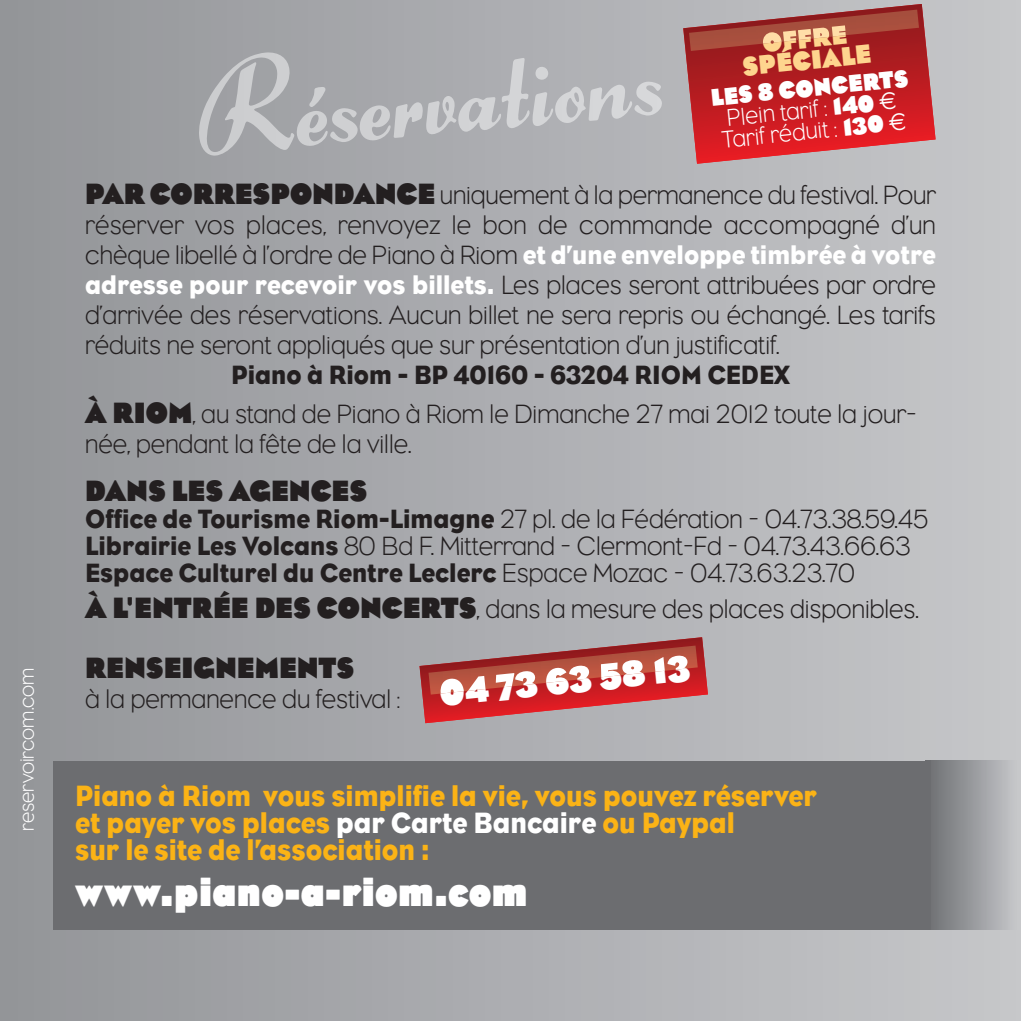
<style>
.page{position:relative;width:1021px;height:1021px;background:#fff}
.page>*{position:absolute;margin:0;border:0;box-sizing:border-box;transform-origin:0 0}
.t1{font:900 40.5px "Eagle";color:#fff;scale:.94 1}
.t2{font:900 37.5px "Eagle";color:#fff;scale:.94 1}
.t3{font:30px/27px "Eagle";color:#fbb316;scale:.94 1}
.t4{font:900 30px "Eagle";color:#231f20;scale:.95 1}
.t5{font:300 27px/30px "Eagle";color:#231f20;scale:.95 1}
.t6{font:900 27px/21.6px "Eagle";color:#fed58e;text-align:center;scale:.94 1}
.t7{font:300 24.6px/21.3px "Eagle";color:#fff;text-align:center;scale:.94 1}
.t8{font:300 21px "Eagle";color:#fff;scale:.95 1}
.s1{font-weight:900}
.s2{font-family:"Euro Sans";font-weight:400}
.s3{font-weight:900;font-size:30px}
.s4{font-weight:400;color:#fff}
.s5{font-weight:400}
.s6{color:#fff}
</style>
<div class="page">
<div style="left:0;top:0;width:1020px;height:1020px;background:linear-gradient(to right,#939599,#c6c7ca)"></div>
<img style="left:199px;top:51px;width:191px;height:105px">
<div style="left:53px;top:761px;width:877px;height:168px;background:#6c6d70"></div>
<img style="left:930px;top:761px;width:85px;height:168px">
<svg style="left:419px;top:637px;width:289px;height:86px;background:#bd6869"></svg>
<svg style="left:683px;top:4px;width:252px;height:160px;background:#bb4143"></svg>
<p class="t8" style="left:14px;top:830px;width:173px;rotate:-90deg">reservoircom.com</p>
<p class="t6" style="left:739px;top:35px;width:139px;rotate:-6deg">OFFRE<br>SPÉCIALE</p>
<p class="t7" style="left:710px;top:87px;width:213px;rotate:-6deg"><span class="s1">LES 8 CONCERTS<br></span>Plein tarif : <span class="s1">140</span> <span class="s2">€<br></span>Tarif réduit : <span class="s1">130</span> <span class="s2">€</span></p>
<p class="t5" style="left:85px;top:179px;width:897px;text-align:justify"><span class="s3">PAR CORRESPONDANCE</span> uniquement à la permanence du festival. Pour réserver vos places, renvoyez le bon de commande accompagné d’un chèque libellé à l’ordre de Piano à Riom <span class="s4">et d’une enveloppe timbrée à votre adresse pour recevoir vos billets.</span> Les places seront attribuées par ordre d’arrivée des réservations. Aucun billet ne sera repris ou échangé. Les tarifs réduits ne seront appliqués que sur présentation d’un justificatif.</p>
<p class="t5" style="left:85px;top:355px;width:876px;line-height:39px;text-indent:146px"><span class="s5">Piano à Riom - BP 40160 - 63204 RIOM CEDEX<br></span><span class="s3">À RIOM</span>, au stand de Piano à Riom le Dimanche 27 mai 2012 toute la jour-</p>
<p class="t5" style="left:85px;top:428px;width:345px">née, pendant la fête de la ville.</p>
<p class="t4" style="left:85px;top:473px;width:298px">DANS LES AGENCES</p>
<p class="t5" style="left:85px;top:505px;width:889px;line-height:27px"><span class="s5">Office de Tourisme Riom-Limagne</span> 27 pl. de la Fédération - 04.73.38.59.45<br><span class="s5">Librairie Les Volcans</span> 80 Bd F. Mitterrand - Clermont-Fd - 04.73.43.66.63<br><span class="s5">Espace Culturel du Centre Leclerc</span> Espace Mozac - 04.73.63.23.70</p>
<p class="t5" style="left:85px;top:593px;width:879px"><span class="s3">À L'ENTRÉE DES CONCERTS</span>, dans la mesure des places disponibles.</p>
<p class="t4" style="left:85px;top:650px;width:285px">RENSEIGNEMENTS</p>
<p class="t5" style="left:85px;top:683px;width:333px">à la permanence du festival :</p>
<h2 class="t2" style="left:437px;top:671px;width:269px;rotate:-6deg">04 73 63 58 13</h2>
<p class="t3" style="left:75px;top:782px;width:790px">Piano à Riom vous simplifie la vie, vous pouvez réserver et payer vos places <span class="s6">par Carte Bancaire</span> ou Paypal<br>sur le site de l’association :</p>
<h1 class="t1" style="left:75px;top:867px;width:483px">www.piano-a-riom.com</h1>
</div>
